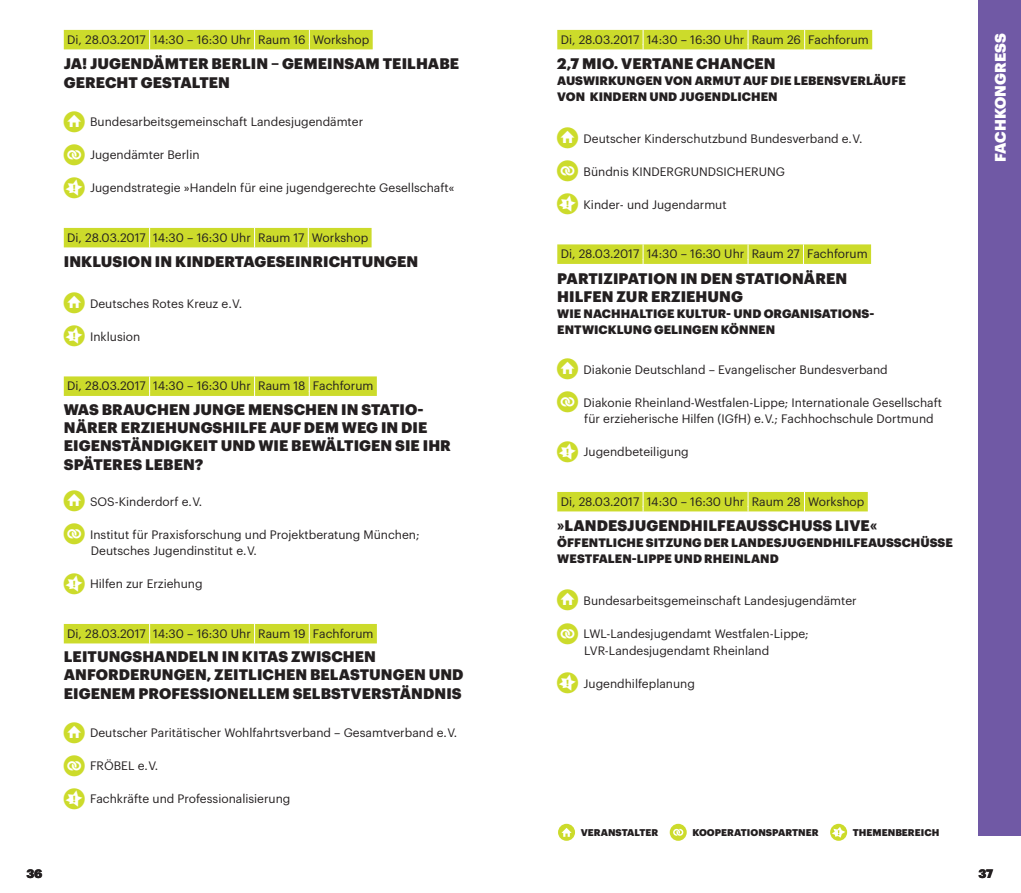
<style>
.page{position:relative;width:1021px;height:893px;background:#fff}
.page>*{position:absolute;margin:0;border:0;box-sizing:border-box;transform-origin:0 0}
.t1{font:900 15px/18.3px "Graphik";letter-spacing:.005em;color:#231f20}
.t2{font:900 15px "Graphik";color:#fff}
.t3{font:12px/16.5px "Graphik";color:#231f20}
.t4{font:900 12px/16px "Graphik";letter-spacing:.005em;color:#231f20}
.t5{font:900 9.6px "Graphik";letter-spacing:.005em;color:#231f20}
.s1{color:#ccdb2b}
</style>
<div class="page">
<div style="left:978px;top:0;width:42px;height:836px;background:#7059a5"></div>
<div style="left:558px;top:824px;width:17px;height:17px;background:#ccdb2b;border-radius:50%"></div>
<svg style="left:561px;top:828px;width:10px;height:9px"></svg>
<svg style="left:669px;top:824px;width:17px;height:17px"></svg>
<svg style="left:673px;top:829px;width:10px;height:7px"></svg>
<svg style="left:830px;top:824px;width:17px;height:17px"></svg>
<svg style="left:831px;top:827px;width:14px;height:11px"></svg>
<div style="left:557px;top:30px;width:315px;height:19px;background:#ccdb2b"></div>
<svg style="left:642px;top:30px;width:1px;height:20px"></svg>
<svg style="left:747px;top:30px;width:1px;height:20px"></svg>
<svg style="left:804px;top:30px;width:1px;height:20px"></svg>
<div style="left:557px;top:244px;width:314px;height:20px;background:#ccdb2b"></div>
<svg style="left:642px;top:244px;width:1px;height:20px"></svg>
<svg style="left:747px;top:244px;width:1px;height:20px"></svg>
<svg style="left:803px;top:244px;width:1px;height:20px"></svg>
<div style="left:557px;top:492px;width:310px;height:19px;background:#ccdb2b"></div>
<svg style="left:642px;top:492px;width:1px;height:20px"></svg>
<svg style="left:747px;top:492px;width:1px;height:20px"></svg>
<svg style="left:804px;top:492px;width:1px;height:20px"></svg>
<div style="left:64px;top:30px;width:309px;height:19px;background:#ccdb2b"></div>
<svg style="left:149px;top:30px;width:1px;height:20px"></svg>
<svg style="left:254px;top:30px;width:1px;height:20px"></svg>
<svg style="left:309px;top:30px;width:1px;height:20px"></svg>
<div style="left:64px;top:228px;width:307px;height:19px;background:#ccdb2b"></div>
<svg style="left:149px;top:228px;width:1px;height:20px"></svg>
<svg style="left:254px;top:228px;width:1px;height:20px"></svg>
<svg style="left:308px;top:228px;width:1px;height:20px"></svg>
<div style="left:64px;top:376px;width:313px;height:20px;background:#ccdb2b"></div>
<svg style="left:149px;top:376px;width:1px;height:20px"></svg>
<svg style="left:254px;top:376px;width:1px;height:20px"></svg>
<svg style="left:309px;top:376px;width:1px;height:20px"></svg>
<div style="left:64px;top:624px;width:313px;height:19px;background:#ccdb2b"></div>
<svg style="left:149px;top:624px;width:1px;height:20px"></svg>
<svg style="left:254px;top:624px;width:1px;height:20px"></svg>
<svg style="left:309px;top:624px;width:1px;height:20px"></svg>
<p class="t3" style="left:67px;top:30px;width:303px">Di, 28.03.2017 <sub>•</sub> 14:30 – 16:30 Uhr <sub>•</sub> Raum 16 <sub>•</sub> Workshop</p>
<p class="t1" style="left:64px;top:53px;width:397px;line-height:18.8px">JA! JUGENDÄMTER BERLIN – GEMEINSAM TEILHABE<br>GERECHT GESTALTEN</p>
<p class="t3" style="left:90px;top:113px;width:275px">Bundesarbeitsgemeinschaft Landesjugendämter</p>
<p class="t3" style="left:90px;top:146px;width:111px">Jugendämter Berlin</p>
<p class="t3" style="left:64px;top:179px;width:392px"><span class="s1">✓</span> Jugendstrategie »Handeln für eine jugendgerechte Gesellschaft«</p>
<p class="t3" style="left:67px;top:228px;width:302px">Di, 28.03.2017 <sub>•</sub> 14:30 – 16:30 Uhr <sub>•</sub> Raum 17 <sub>•</sub> Workshop</p>
<p class="t1" style="left:64px;top:251px;width:356px">INKLUSION IN KINDERTAGESEINRICHTUNGEN</p>
<p class="t3" style="left:90px;top:294px;width:153px">Deutsches Rotes Kreuz e.V.</p>
<p class="t3" style="left:64px;top:327px;width:78px"><span class="s1">✓</span> Inklusion</p>
<p class="t3" style="left:67px;top:377px;width:308px">Di, 28.03.2017 <sub>•</sub> 14:30 – 16:30 Uhr <sub>•</sub> Raum 18 <sub>•</sub> Fachforum</p>
<p class="t1" style="left:64px;top:399px;width:388px">WAS BRAUCHEN JUNGE MENSCHEN IN STATIO-NÄRER ERZIEHUNGSHILFE AUF DEM WEG IN DIE EIGENSTÄNDIGKEIT UND WIE BEWÄLTIGEN SIE IHR SPÄTERES LEBEN?</p>
<p class="t3" style="left:90px;top:492px;width:114px">SOS-Kinderdorf e.V.</p>
<p class="t3" style="left:90px;top:525px;width:331px">Institut für Praxisforschung und Projektberatung München;<br>Deutsches Jugendinstitut e.V.</p>
<p class="t3" style="left:64px;top:575px;width:140px"><span class="s1">✓</span> Hilfen zur Erziehung</p>
<p class="t3" style="left:67px;top:624px;width:308px">Di, 28.03.2017 <sub>•</sub> 14:30 – 16:30 Uhr <sub>•</sub> Raum 19 <sub>•</sub> Fachforum</p>
<p class="t1" style="left:64px;top:646px;width:401px">LEITUNGSHANDELN IN KITAS ZWISCHEN<br>ANFORDERUNGEN, ZEITLICHEN BELASTUNGEN UND<br>EIGENEM PROFESSIONELLEM SELBSTVERSTÄNDNIS</p>
<p class="t3" style="left:90px;top:723px;width:368px">Deutscher Paritätischer Wohlfahrtsverband – Gesamtverband e.V.</p>
<p class="t3" style="left:90px;top:756px;width:70px">FRÖBEL e.V.</p>
<p class="t3" style="left:64px;top:789px;width:228px"><span class="s1">✓</span> Fachkräfte und Professionalisierung</p>
<p class="t3" style="left:560px;top:30px;width:309px">Di, 28.03.2017 <sub>•</sub> 14:30 – 16:30 Uhr <sub>•</sub> Raum 26 <sub>•</sub> Fachforum</p>
<p class="t1" style="left:557px;top:53px;width:220px">2,7 MIO. VERTANE CHANCEN</p>
<p class="t4" style="left:557px;top:72px;width:350px">AUSWIRKUNGEN VON ARMUT AUF DIE LEBENSVERLÄUFE<br>VON KINDERN UND JUGENDLICHEN</p>
<p class="t3" style="left:583px;top:129px;width:280px">Deutscher Kinderschutzbund Bundesverband e.V.</p>
<p class="t3" style="left:583px;top:162px;width:203px">Bündnis KINDERGRUNDSICHERUNG</p>
<p class="t3" style="left:557px;top:195px;width:171px"><span class="s1">✓</span> Kinder- und Jugendarmut</p>
<p class="t3" style="left:560px;top:245px;width:308px">Di, 28.03.2017 <sub>•</sub> 14:30 – 16:30 Uhr <sub>•</sub> Raum 27 <sub>•</sub> Fachforum</p>
<p class="t1" style="left:557px;top:267px;width:291px;line-height:18.8px">PARTIZIPATION IN DEN STATIONÄREN<br>HILFEN ZUR ERZIEHUNG</p>
<p class="t4" style="left:557px;top:305px;width:317px">WIE NACHHALTIGE KULTUR- UND ORGANISATIONS-<br>ENTWICKLUNG GELINGEN KÖNNEN</p>
<p class="t3" style="left:583px;top:360px;width:306px">Diakonie Deutschland – Evangelischer Bundesverband</p>
<p class="t3" style="left:583px;top:393px;width:360px">Diakonie Rheinland-Westfalen-Lippe; Internationale Gesellschaft für erzieherische Hilfen (IGfH) e.V.; Fachhochschule Dortmund</p>
<p class="t3" style="left:557px;top:443px;width:133px"><span class="s1">✓</span> Jugendbeteiligung</p>
<p class="t3" style="left:560px;top:492px;width:305px">Di, 28.03.2017 <sub>•</sub> 14:30 – 16:30 Uhr <sub>•</sub> Raum 28 <sub>•</sub> Workshop</p>
<p class="t1" style="left:557px;top:515px;width:321px">»LANDESJUGENDHILFEAUSSCHUSS LIVE«</p>
<p class="t4" style="left:557px;top:534px;width:397px">ÖFFENTLICHE SITZUNG DER LANDESJUGENDHILFEAUSSCHÜSSE<br>WESTFALEN-LIPPE UND RHEINLAND</p>
<p class="t3" style="left:583px;top:591px;width:275px">Bundesarbeitsgemeinschaft Landesjugendämter</p>
<p class="t3" style="left:583px;top:624px;width:227px">LWL-Landesjugendamt Westfalen-Lippe;<br>LVR-Landesjugendamt Rheinland</p>
<p class="t3" style="left:557px;top:674px;width:139px"><span class="s1">✓</span> Jugendhilfeplanung</p>
<p class="t2" style="left:988px;top:162px;width:21px;rotate:-90deg">Fachkongress</p>
<p class="t5" style="left:580px;top:825px;width:79px">VERANSTALTER</p>
<p class="t5" style="left:692px;top:825px;width:128px">KOOPERATIONSPARTNER</p>
<p class="t5" style="left:852px;top:825px;width:88px">THEMENBEREICH</p>
<p class="t4" style="left:26px;top:864px;width:18px">36</p>
<p class="t4" style="left:978px;top:864px;width:16px">37</p>
</div>
